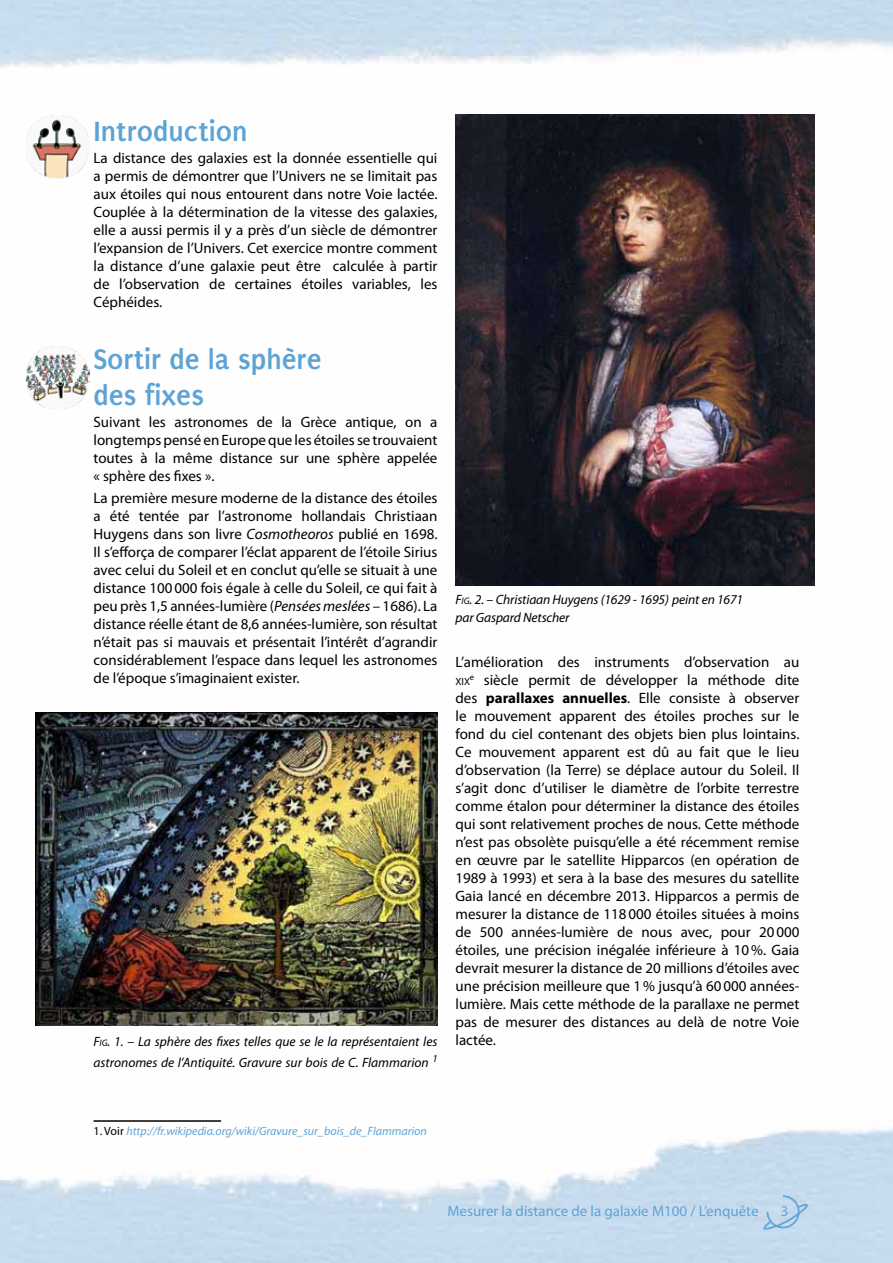
<style>
.page{position:relative;width:893px;height:1263px;background:#fff}
.page>*{position:absolute;margin:0;border:0;box-sizing:border-box;transform-origin:0 0}
.t1{font:700 30px/36px "Puritan 2";color:#5ea3d5}
.t2{font:15px/18px "Myriad Pro";color:#000;text-align:justify}
.t3{font:15px "Myriad Pro";color:#5ea3d5}
.t4{font:italic 13.5px/21.6px "Myriad Pro";color:#000}
.t5{font:italic 12px "Myriad Pro";color:#5ea3d5}
.t6{font:10.5px "Myriad Pro";color:#000}
.s1{font-style:italic}
.s2{font-style:inherit}
.s3{font-size:9.45px}
.s4{font-weight:700}
.s5{font-style:normal;color:#000}
</style>
<div class="page">
<img style="left:0;top:0;width:893px;height:1263px">
<svg style="left:763px;top:1195px;width:45px;height:36px;background:#b6d2e9"></svg>
<img style="left:36px;top:713px;width:401px;height:312px">
<hr style="left:94px;top:1120px;width:127px;height:2px;background:#000">
<img style="left:455px;top:115px;width:359px;height:470px">
<img style="left:26px;top:115px;width:63px;height:64px">
<img style="left:26px;top:346px;width:63px;height:64px">
<h1 class="t1" style="left:94px;top:114px;width:156px">Introduction</h1>
<p class="t2" style="left:94px;top:149px;width:345px">La distance des galaxies est la donnée essentielle qui a permis de démontrer que l’Univers ne se limitait pas aux étoiles qui nous entourent dans notre Voie lactée.<br>Couplée à la détermination de la vitesse des galaxies, elle a aussi permis il y a près d’un siècle de démontrer l’expansion de l’Univers. Cet exercice montre comment la distance d’une galaxie peut être calculée à partir de l’observation de certaines étoiles variables, les Céphéides.</p>
<h1 class="t1" style="left:94px;top:341px;width:229px">Sortir de la sphère des fixes</h1>
<p class="t2" style="left:94px;top:413px;width:345px">Suivant les astronomes de la Grèce antique, on a longtemps pensé en Europe que les étoiles se trouvaient toutes à la même distance sur une sphère appelée « sphère des fixes ».</p>
<p class="t2" style="left:94px;top:489px;width:345px">La première mesure moderne de la distance des étoiles a été tentée par l’astronome hollandais Christiaan Huygens dans son livre <span class="s1">Cosmotheoros</span> publié en 1698.<br>Il s’efforça de comparer l’éclat apparent de l’étoile Sirius avec celui du Soleil et en conclut qu’elle se situait à une distance 100000 fois égale à celle du Soleil, ce qui fait à peu près 1,5 années-lumière (<span class="s1">Pensées meslées</span> – 1686). La distance réelle étant de 8,6 années-lumière, son résultat n’était pas si mauvais et présentait l’intérêt d’agrandir considérablement l’espace dans lequel les astronomes de l’époque s’imaginaient exister.</p>
<p class="t4" style="left:94px;top:1030px;width:345px"><span class="s2">F</span><span class="s3">ig</span>. 1. – La sphère des fixes telles que se le la représentaient les astronomes de l’Antiquité. Gravure sur bois de C. Flammarion <sup>1</sup></p>
<p class="t4" style="left:455px;top:591px;width:289px;line-height:18px"><span class="s2">F</span><span class="s3">ig</span>. 2. – Christiaan Huygens (1629 - 1695) peint en 1671 par Gaspard Netscher</p>
<p class="t2" style="left:455px;top:652px;width:345px">L’amélioration des instruments d’observation au</p>
<p class="t6" style="left:455px;top:675px;width:16px">xix</p>
<p class="t2" style="left:455px;top:670px;width:345px;text-indent:14px"><sup>e</sup> siècle permit de développer la méthode dite des <span class="s4">parallaxes annuelles</span>. Elle consiste à observer le mouvement apparent des étoiles proches sur le fond du ciel contenant des objets bien plus lointains.<br>Ce mouvement apparent est dû au fait que le lieu d’observation (la Terre) se déplace autour du Soleil. Il s’agit donc d’utiliser le diamètre de l’orbite terrestre comme étalon pour déterminer la distance des étoiles qui sont relativement proches de nous. Cette méthode n’est pas obsolète puisqu’elle a été récemment remise en œuvre par le satellite Hipparcos (en opération de 1989 à 1993) et sera à la base des mesures du satellite Gaia lancé en décembre 2013. Hipparcos a permis de mesurer la distance de 118000 étoiles situées à moins de 500 années-lumière de nous avec, pour 20000 étoiles, une précision inégalée inférieure à 10%. Gaia devrait mesurer la distance de 20 millions d’étoiles avec une précision meilleure que 1% jusqu’à 60000 années&shy;lumière. Mais cette méthode de la parallaxe ne permet pas de mesurer des distances au delà de notre Voie lactée.</p>
<p class="t5" style="left:94px;top:1124px;width:335px"><span class="s5">1. Voir</span> http://fr.wikipedia.org/wiki/Gravure_sur_bois_de_Flammarion</p>
<p class="t3" style="left:447px;top:1202px;width:313px">Mesurer la distance de la galaxie M100 / L’enquête</p>
<p class="t3" style="left:781px;top:1202px;width:9px">3</p>
</div>
